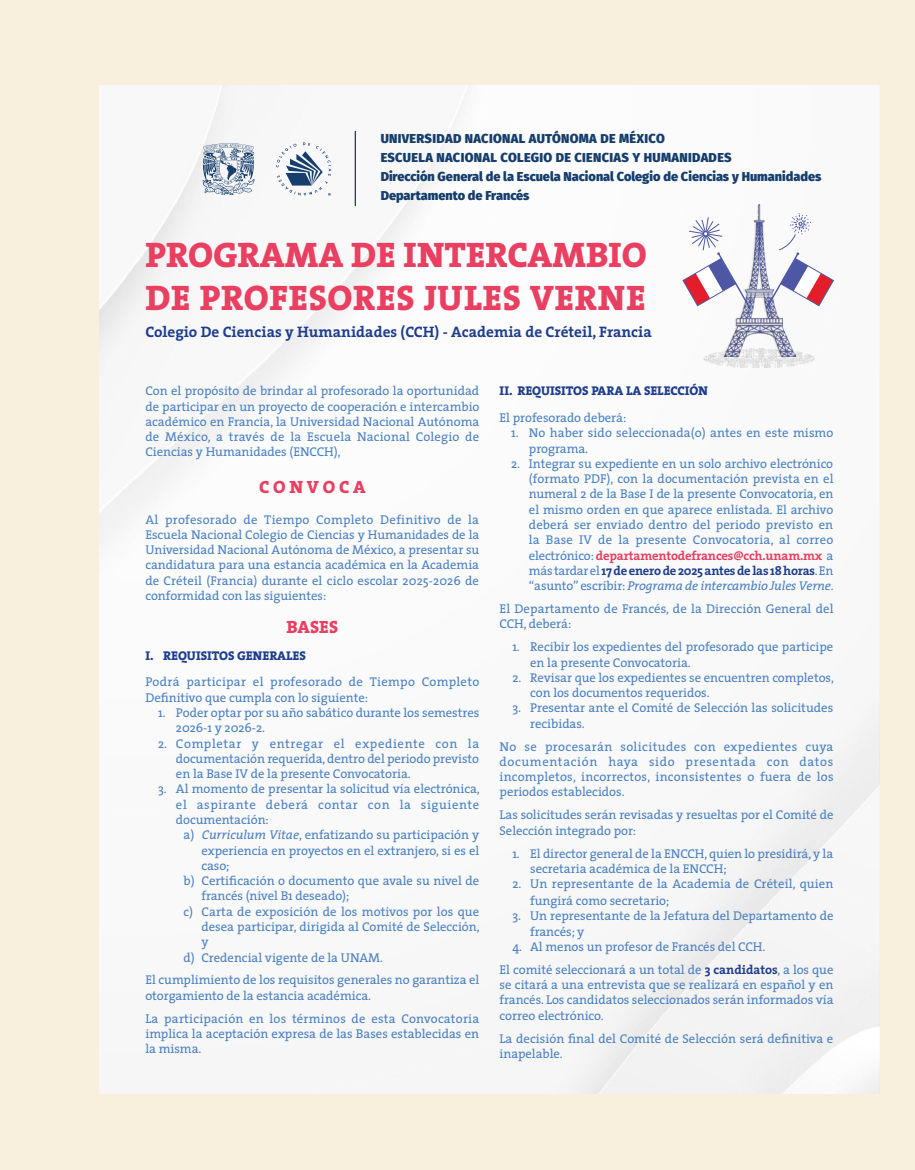
<style>
.page{position:relative;width:915px;height:1170px;background:#fff}
.page>*{position:absolute;margin:0;border:0;box-sizing:border-box;transform-origin:0 0}
.t1{font:800 35.7px/42.8px "The Serif";letter-spacing:.01em;color:#e93f61}
.t2{font:800 17.85px "The Serif";letter-spacing:.005em;color:#e93f61}
.t3{font:700 15.3px "The Serif";color:#1e3d8d}
.t4{font:12.75px/15.3px "The Serif";letter-spacing:-.005em;color:#4980c1}
.t5{font:900 12.75px/19px "Fira Sans";color:#153e6c}
.t6{font:12.75px/15.3px "The Serif";letter-spacing:.02em;color:#4980c1}
.t7{font:800 12.75px "The Serif";letter-spacing:-.005em;color:#1e3d8d}
.t8{font:12.75px "The Serif";letter-spacing:.045em;color:#4980c1}
.s1{font-style:italic}
.s2{font-weight:700;color:#e93f61}
.s3{font-weight:700;color:#1e3d8d}
</style>
<div class="page">
<div style="left:0;top:0;width:914px;height:1169px;background:#f8efdc"></div>
<div style="left:99px;top:85px;width:779px;height:1008px;background:#f9f9fa"></div>
<img style="left:703px;top:349px;width:110px;height:18px">
<img style="left:722px;top:205px;width:72px;height:151px">
<svg style="left:681px;top:217px;width:69px;height:91px;background:#e0d5e1"></svg>
<svg style="left:765px;top:213px;width:69px;height:95px;background:#e2d7e2"></svg>
<svg style="left:202px;top:143px;width:52px;height:52px;background:#aab7c7"></svg>
<svg style="left:276px;top:142px;width:55px;height:54px;background:#c1cbd7"></svg>
<hr style="left:354px;top:131px;width:2px;height:75px;background:#153e6c">
<p class="t5" style="left:380px;top:128px;width:442px">UNIVERSIDAD NACIONAL AUTÓNOMA DE MÉXICO<br>ESCUELA NACIONAL COLEGIO DE CIENCIAS Y HUMANIDADES<br>Dirección General de la Escuela Nacional Colegio de Ciencias y Humanidades Departamento de Francés</p>
<h1 class="t1" style="left:145px;top:233px;width:502px">PROGRAMA DE INTERCAMBIO<br>DE PROFESORES JULES VERNE</h1>
<p class="t3" style="left:145px;top:319px;width:508px">Colegio De Ciencias y Humanidades (CCH) - Academia de Créteil, Francia</p>
<p class="t4" style="left:145px;top:383px;width:335px;text-align:justify">Con el propósito de brindar al profesorado la oportunidad de participar en un proyecto de cooperación e intercambio académico en Francia, la Universidad Nacional Autónoma de México, a través de la Escuela Nacional Colegio de Ciencias y Humanidades (ENCCH),</p>
<h2 class="t2" style="left:259px;top:472px;width:108px">C O N V O C A</h2>
<p class="t4" style="left:145px;top:511px;width:335px;text-align:justify">Al profesorado de Tiempo Completo Definitivo de la Escuela Nacional Colegio de Ciencias y Humanidades de la Universidad Nacional Autónoma de México, a presentar su candidatura para una estancia académica en la Academia de Créteil (Francia) durante el ciclo escolar 2025-2026 de conformidad con las siguientes:</p>
<h2 class="t2" style="left:286px;top:611px;width:53px">BASES</h2>
<p class="t7" style="left:145px;top:644px;width:162px">I. REQUISITOS GENERALES</p>
<p class="t6" style="left:145px;top:674px;width:335px">Podrá participar el profesorado de Tiempo Completo<br>Definitivo que cumpla con lo siguiente:</p>
<p class="t4" style="left:176px;top:704px;width:305px;text-indent:-18px">1. Poder optar por su año sabático durante los semestres<br>2026-1 y 2026-2.</p>
<p class="t4" style="left:176px;top:735px;width:305px;text-align:justify;text-indent:-18px">2. Completar y entregar el expediente con la documentación requerida, dentro del periodo previsto en la Base IV de la presente Convocatoria.</p>
<p class="t4" style="left:158px;top:781px;width:323px">3. Al momento de presentar la solicitud vía electrónica,</p>
<p class="t8" style="left:176px;top:793px;width:305px">el aspirante deberá contar con la siguiente</p>
<p class="t4" style="left:176px;top:811px;width:94px">documentación:</p>
<p class="t4" style="left:183px;top:826px;width:297px">a) <span class="s1">Curriculum Vitae</span>, enfatizando su participación y</p>
<p class="t4" style="left:201px;top:842px;width:279px">experiencia en proyectos en el extranjero, si es el</p>
<p class="t4" style="left:201px;top:857px;width:30px">caso;</p>
<p class="t4" style="left:183px;top:872px;width:297px">b) Certificación o documento que avale su nivel de</p>
<p class="t4" style="left:201px;top:887px;width:149px">francés (nivel B1 deseado);</p>
<p class="t4" style="left:183px;top:903px;width:297px">c) Carta de exposición de los motivos por los que</p>
<p class="t4" style="left:201px;top:918px;width:279px">desea participar, dirigida al Comité de Selección,</p>
<p class="t4" style="left:201px;top:933px;width:9px">y</p>
<p class="t4" style="left:183px;top:949px;width:201px">d) Credencial vigente de la UNAM.</p>
<p class="t4" style="left:145px;top:972px;width:335px">El cumplimiento de los requisitos generales no garantiza el otorgamiento de la estancia académica.</p>
<p class="t4" style="left:145px;top:1010px;width:335px;text-align:justify">La participación en los términos de esta Convocatoria implica la aceptación expresa de las Bases establecidas en la misma.</p>
<p class="t7" style="left:499px;top:380px;width:210px">II. REQUISITOS PARA LA SELECCIÓN</p>
<p class="t4" style="left:499px;top:409px;width:128px">El profesorado deberá:</p>
<p class="t4" style="left:528px;top:425px;width:306px;text-indent:-18px">1. No haber sido seleccionada(o) antes en este mismo programa.</p>
<p class="t4" style="left:528px;top:455px;width:306px;text-align:justify;text-indent:-18px">2. Integrar su expediente en un solo archivo electrónico (formato PDF), con la documentación prevista en el numeral 2 de la Base I de la presente Convocatoria, en el mismo orden en que aparece enlistada. El archivo deberá ser enviado dentro del periodo previsto en la Base IV de la presente Convocatoria, al correo electrónico: <span class="s2">departamentodefrances@cch.unam.mx</span> a más tardar el <span class="s3">17 de enero de 2025 antes de las 18 horas</span>. En “asunto” escribir: <span class="s1">Programa de intercambio Jules Verne</span>.</p>
<p class="t4" style="left:499px;top:600px;width:335px">El Departamento de Francés, de la Dirección General del<br>CCH, deberá:</p>
<p class="t4" style="left:530px;top:639px;width:304px;text-indent:-18px">1. Recibir los expedientes del profesorado que participe en la presente Convocatoria.</p>
<p class="t4" style="left:530px;top:669px;width:305px;text-indent:-18px">2. Revisar que los expedientes se encuentren completos, con los documentos requeridos.</p>
<p class="t4" style="left:530px;top:700px;width:304px;text-indent:-18px">3. Presentar ante el Comité de Selección las solicitudes recibidas.</p>
<p class="t4" style="left:499px;top:738px;width:335px;text-align:justify">No se procesarán solicitudes con expedientes cuya documentación haya sido presentada con datos incompletos, incorrectos, inconsistentes o fuera de los periodos establecidos.</p>
<p class="t4" style="left:499px;top:807px;width:335px">Las solicitudes serán revisadas y resueltas por el Comité de<br>Selección integrado por:</p>
<p class="t4" style="left:530px;top:845px;width:304px;text-indent:-18px">1. El director general de la ENCCH, quien lo presidirá, y la secretaria académica de la ENCCH;</p>
<p class="t4" style="left:530px;top:875px;width:305px;line-height:16.8px;text-indent:-18px">2. Un representante de la Academia de Créteil, quien fungirá como secretario;</p>
<p class="t4" style="left:530px;top:907px;width:305px;text-indent:-18px">3. Un representante de la Jefatura del Departamento de francés; y</p>
<p class="t4" style="left:499px;top:934px;width:335px;line-height:23px;text-indent:13px">4. Al menos un profesor de Francés del CCH.<br>El comité seleccionará a un total de <span class="s3">3 candidatos</span>, a los que</p>
<p class="t4" style="left:499px;top:976px;width:335px;text-align:justify">se citará a una entrevista que se realizará en español y en francés. Los candidatos seleccionados serán informados vía correo electrónico.</p>
<p class="t4" style="left:499px;top:1030px;width:335px">La decisión final del Comité de Selección será definitiva e inapelable.</p>
</div>
